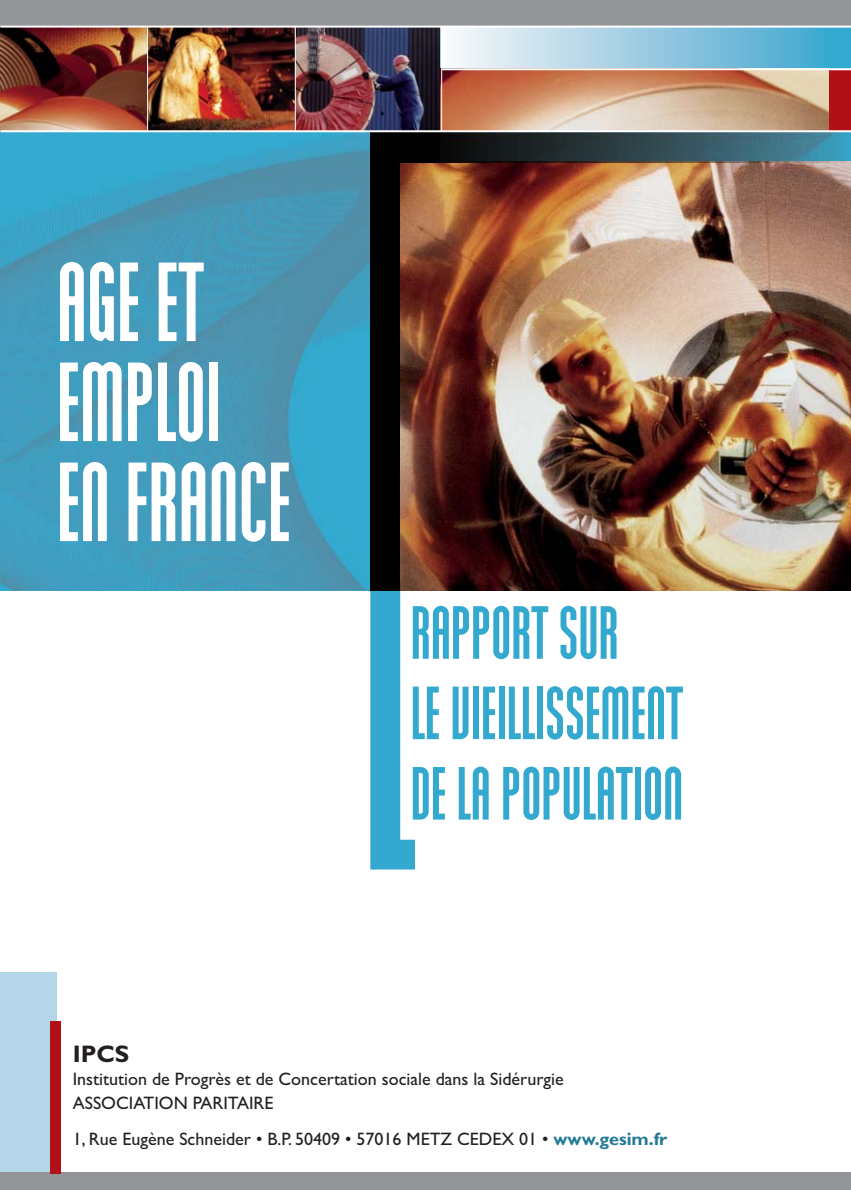
<style>
.page{position:relative;width:851px;height:1190px;background:#fff}
.page>*{position:absolute;margin:0;border:0;box-sizing:border-box;transform-origin:0 0}
.t1{font:335.4px "Marten Grotesque";color:#34a9cf}
.t2{font:100px/100px "Marten Grotesque";color:#fff}
.t3{font:67px/80.4px "Marten Grotesque";color:#34a9cf}
.t4{font:700 24px "Gill Sans";color:#231f20}
.t5{font:18px/23.6px "Gill Sans";color:#231f20}
.s1{font-weight:700;color:#227a96}
</style>
<div class="page">
<img style="left:0;top:0;width:850px;height:1190px">
<h2 class="t2" style="left:57px;top:261px;width:235px">AGE ET<br>EMPLOI<br>EN FRANCE</h2>
<h1 class="t1" style="left:359px;top:547px;width:62px">[</h1>
<h3 class="t3" style="left:410px;top:598px;width:274px">RAPPORT SUR<br>LE VIEILLISSEMENT<br>DE LA POPULATION</h3>
<h3 class="t4" style="left:73px;top:1045px;width:58px">IPCS</h3>
<p class="t5" style="left:73px;top:1069px;width:492px">Institution de Progrès et de Concertation sociale dans la Sidérurgie<br>ASSOCIATION PARITAIRE</p>
<p class="t5" style="left:73px;top:1129px;width:596px">1, Rue Eugène Schneider • B.P. 50409 • 57016 METZ CEDEX 01 • <span class="s1">www.gesim.fr</span></p>
</div>
